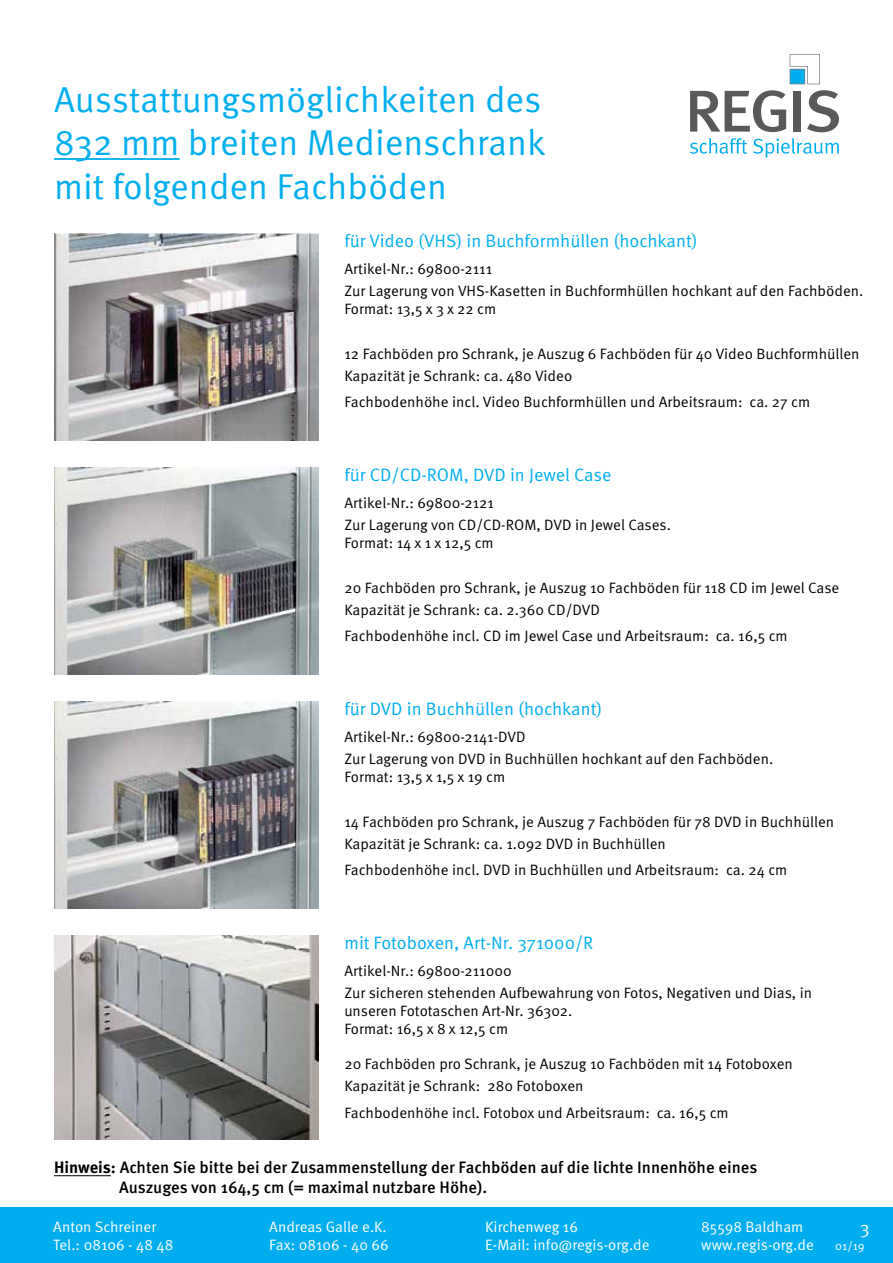
<style>
.page{position:relative;width:893px;height:1263px;background:#fff}
.page>*{position:absolute;margin:0;border:0;box-sizing:border-box;transform-origin:0 0}
.t1{font:36px/43.2px "Meta OT";color:#00aeef;text-align:justify}
.t2{font:18px "Meta OT";color:#00aeef}
.t3{font:18px "Meta OT";color:#fff}
.t4{font:500 16.5px/19.8px "Meta OT";color:#000}
.t5{font:15px/22.2px "Meta OT";color:#000}
.t6{font:15px "Meta OT";color:#fff}
.t7{font:12px "Meta OT";color:#fff}
.s1{font-weight:700}
</style>
<div class="page">
<div style="left:0;top:1208px;width:893px;height:55px;background:#00aeef"></div>
<svg style="left:690px;top:90px;width:96px;height:42px"></svg>
<div style="left:794px;top:91px;width:7px;height:41px;background:#58595b"></div>
<svg style="left:807px;top:90px;width:32px;height:42px"></svg>
<svg style="left:690px;top:138px;width:57px;height:16px"></svg>
<svg style="left:753px;top:138px;width:86px;height:20px"></svg>
<svg style="left:790px;top:54px;width:30px;height:30px"></svg>
<hr style="left:54px;top:158px;width:126px;height:2px;background:#00aeef">
<img style="left:54px;top:702px;width:264px;height:206px">
<img style="left:54px;top:468px;width:264px;height:206px">
<img style="left:54px;top:234px;width:264px;height:206px">
<hr style="left:54px;top:1175px;width:57px;height:1px;background:#000">
<img style="left:54px;top:935px;width:264px;height:204px">
<h1 class="t1" style="left:54px;top:79px;width:493px">Ausstattungsmöglichkeiten des 832 mm breiten Medienschrank mit folgenden Fachböden</h1>
<p class="t2" style="left:344px;top:230px;width:355px">für Video (VHS) in Buchformhüllen (hochkant)</p>
<p class="t5" style="left:344px;top:258px;width:520px">Artikel-Nr.: 69800-2111<br>Zur Lagerung von VHS-Kasetten in Buchformhüllen hochkant auf den Fachböden.</p>
<p class="t5" style="left:344px;top:298px;width:153px">Format: 13,5 x 3 x 22 cm</p>
<p class="t5" style="left:344px;top:343px;width:517px">12 Fachböden pro Schrank, je Auszug 6 Fachböden für 40 Video Buchformhüllen<br>Kapazität je Schrank: ca. 480 Video</p>
<p class="t5" style="left:344px;top:392px;width:467px">Fachbodenhöhe incl. Video Buchformhüllen und Arbeitsraum: ca. 27 cm</p>
<p class="t2" style="left:344px;top:464px;width:268px">für CD/CD-ROM, DVD in Jewel Case</p>
<p class="t5" style="left:344px;top:492px;width:328px">Artikel-Nr.: 69800-2121<br>Zur Lagerung von CD/CD-ROM, DVD in Jewel Cases.</p>
<p class="t5" style="left:344px;top:532px;width:151px">Format: 14 x 1 x 12,5 cm</p>
<p class="t5" style="left:344px;top:577px;width:496px">20 Fachböden pro Schrank, je Auszug 10 Fachböden für 118 CD im Jewel Case<br>Kapazität je Schrank: ca. 2.360 CD/DVD</p>
<p class="t5" style="left:344px;top:625px;width:445px">Fachbodenhöhe incl. CD im Jewel Case und Arbeitsraum: ca. 16,5 cm</p>
<p class="t2" style="left:344px;top:698px;width:259px">für DVD in Buchhüllen (hochkant)</p>
<p class="t5" style="left:344px;top:726px;width:430px">Artikel-Nr.: 69800-2141-DVD<br>Zur Lagerung von DVD in Buchhüllen hochkant auf den Fachböden.</p>
<p class="t5" style="left:344px;top:766px;width:162px">Format: 13,5 x 1,5 x 19 cm</p>
<p class="t5" style="left:344px;top:811px;width:491px">14 Fachböden pro Schrank, je Auszug 7 Fachböden für 78 DVD in Buchhüllen<br>Kapazität je Schrank: ca. 1.092 DVD in Buchhüllen</p>
<p class="t5" style="left:344px;top:859px;width:444px">Fachbodenhöhe incl. DVD in Buchhüllen und Arbeitsraum: ca. 24 cm</p>
<p class="t2" style="left:344px;top:931px;width:250px">mit Fotoboxen, Art-Nr. 371000/R</p>
<p class="t5" style="left:344px;top:960px;width:469px">Artikel-Nr.: 69800-211000<br>Zur sicheren stehenden Aufbewahrung von Fotos, Negativen und Dias, in</p>
<p class="t5" style="left:344px;top:1002px;width:229px;line-height:18px">unseren Fototaschen Art-Nr. 36302.<br>Format: 16,5 x 8 x 12,5 cm</p>
<p class="t5" style="left:344px;top:1053px;width:450px">20 Fachböden pro Schrank, je Auszug 10 Fachböden mit 14 Fotoboxen<br>Kapazität je Schrank: 280 Fotoboxen</p>
<p class="t5" style="left:344px;top:1102px;width:386px">Fachbodenhöhe incl. Fotobox und Arbeitsraum: ca. 16,5 cm</p>
<p class="t4" style="left:119px;top:1158px;width:640px;text-indent:-65px"><span class="s1">Hinweis:</span> Achten Sie bitte bei der Zusammenstellung der Fachböden auf die lichte Innenhöhe eines<br>Auszuges von 164,5 cm (= maximal nutzbare Höhe).</p>
<p class="t6" style="left:53px;top:1217px;width:105px">Anton Schreiner</p>
<p class="t6" style="left:269px;top:1217px;width:119px">Andreas Galle e.K.</p>
<p class="t6" style="left:485px;top:1217px;width:94px">Kirchenweg 16</p>
<p class="t6" style="left:701px;top:1217px;width:104px">85598 Baldham</p>
<p class="t3" style="left:860px;top:1216px;width:11px">3</p>
<p class="t6" style="left:53px;top:1235px;width:122px">Tel.: 08106 - 48 48</p>
<p class="t6" style="left:269px;top:1235px;width:121px">Fax: 08106 - 40 66</p>
<p class="t6" style="left:485px;top:1235px;width:166px">E-Mail: info@regis-org.de</p>
<p class="t6" style="left:701px;top:1235px;width:114px">www.regis-org.de</p>
<p class="t7" style="left:835px;top:1238px;width:31px">01/19</p>
</div>
